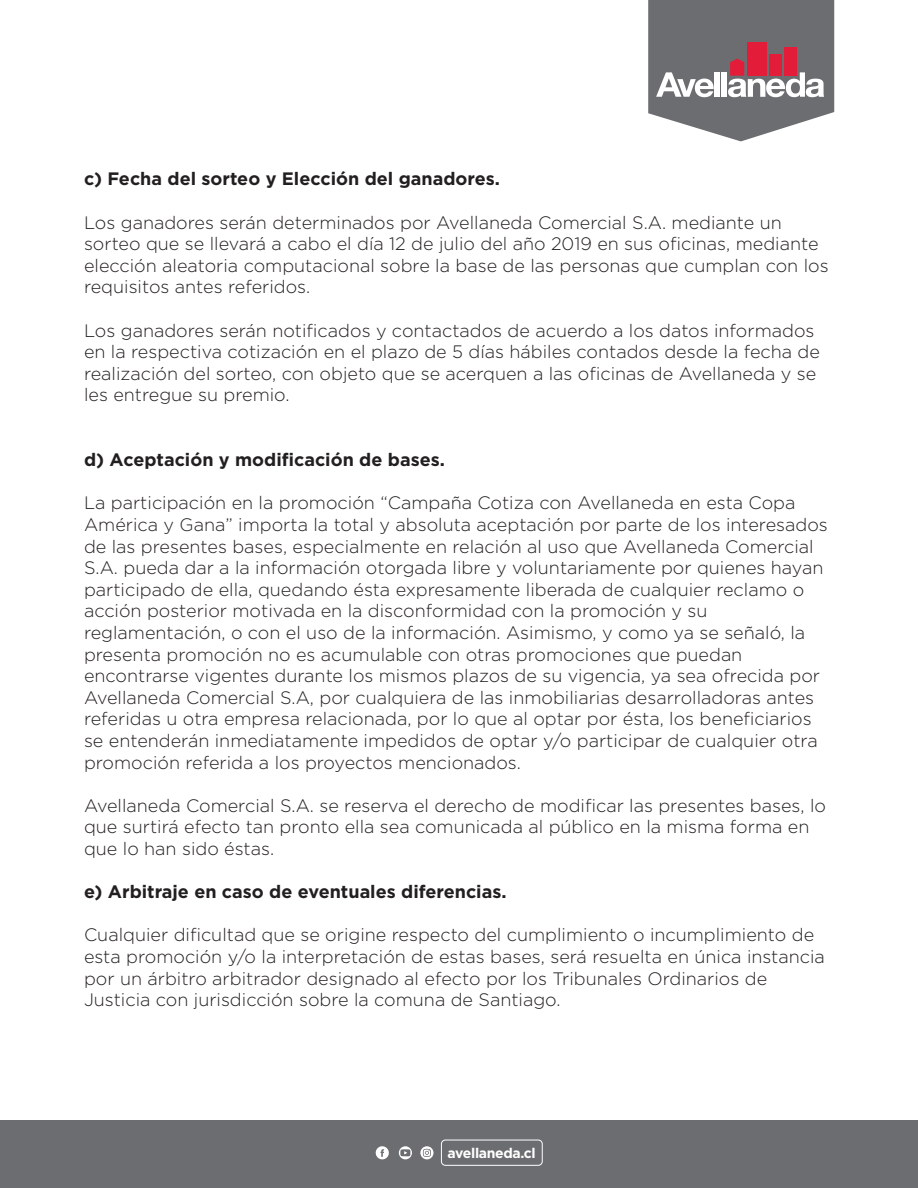
<style>
.page{position:relative;width:918px;height:1188px;background:#fff}
.page>*{position:absolute;margin:0;border:0;box-sizing:border-box;transform-origin:0 0}
.t1{font:300 18px/21.6px "Gotham";color:#231f20}
.t2{font:700 18px "Gotham";color:#231f20}
.t3{font:700 13.95px "Gotham";letter-spacing:-.025em;color:#fff}
</style>
<div class="page">
<svg style="left:648px;top:0;width:186px;height:141px"></svg>
<div style="left:0;top:1121px;width:918px;height:67px;background:#6c6d70"></div>
<div style="left:441px;top:1140px;width:102px;height:26px;border:1px solid #fff;border-radius:4px"></div>
<svg style="left:420px;top:1146px;width:14px;height:13px"></svg>
<svg style="left:376px;top:1146px;width:13px;height:13px"></svg>
<svg style="left:399px;top:1146px;width:13px;height:13px"></svg>
<p class="t2" style="left:84px;top:167px;width:417px">c) Fecha del sorteo y Elección del ganadores.</p>
<p class="t1" style="left:84px;top:211px;width:746px">Los ganadores serán determinados por Avellaneda Comercial S.A. mediante un sorteo que se llevará a cabo el día 12 de julio del año 2019 en sus oficinas, mediante elección aleatoria computacional sobre la base de las personas que cumplan con los requisitos antes referidos.</p>
<p class="t1" style="left:84px;top:319px;width:738px">Los ganadores serán notificados y contactados de acuerdo a los datos informados en la respectiva cotización en el plazo de 5 días hábiles contados desde la fecha de realización del sorteo, con objeto que se acerquen a las oficinas de Avellaneda y se les entregue su premio.</p>
<p class="t2" style="left:84px;top:448px;width:362px">d) Aceptación y modificación de bases.</p>
<p class="t1" style="left:84px;top:492px;width:745px">La participación en la promoción “Campaña Cotiza con Avellaneda en esta Copa América y Gana” importa la total y absoluta aceptación por parte de los interesados de las presentes bases, especialmente en relación al uso que Avellaneda Comercial S.A. pueda dar a la información otorgada libre y voluntariamente por quienes hayan participado de ella, quedando ésta expresamente liberada de cualquier reclamo o acción posterior motivada en la disconformidad con la promoción y su reglamentación, o con el uso de la información. Asimismo, y como ya se señaló, la presenta promoción no es acumulable con otras promociones que puedan encontrarse vigentes durante los mismos plazos de su vigencia, ya sea ofrecida por Avellaneda Comercial S.A, por cualquiera de las inmobiliarias desarrolladoras antes referidas u otra empresa relacionada, por lo que al optar por ésta, los beneficiarios se entenderán inmediatamente impedidos de optar y/o participar de cualquier otra promoción referida a los proyectos mencionados.</p>
<p class="t1" style="left:84px;top:794px;width:743px">Avellaneda Comercial S.A. se reserva el derecho de modificar las presentes bases, lo que surtirá efecto tan pronto ella sea comunicada al público en la misma forma en que lo han sido éstas.</p>
<p class="t2" style="left:84px;top:880px;width:424px">e) Arbitraje en caso de eventuales diferencias.</p>
<p class="t1" style="left:84px;top:924px;width:742px">Cualquier dificultad que se origine respecto del cumplimiento o incumplimiento de esta promoción y/o la interpretación de estas bases, será resuelta en única instancia por un árbitro arbitrador designado al efecto por los Tribunales Ordinarios de Justicia con jurisdicción sobre la comuna de Santiago.</p>
<p class="t3" style="left:448px;top:1144px;width:90px">avellaneda.cl</p>
</div>
